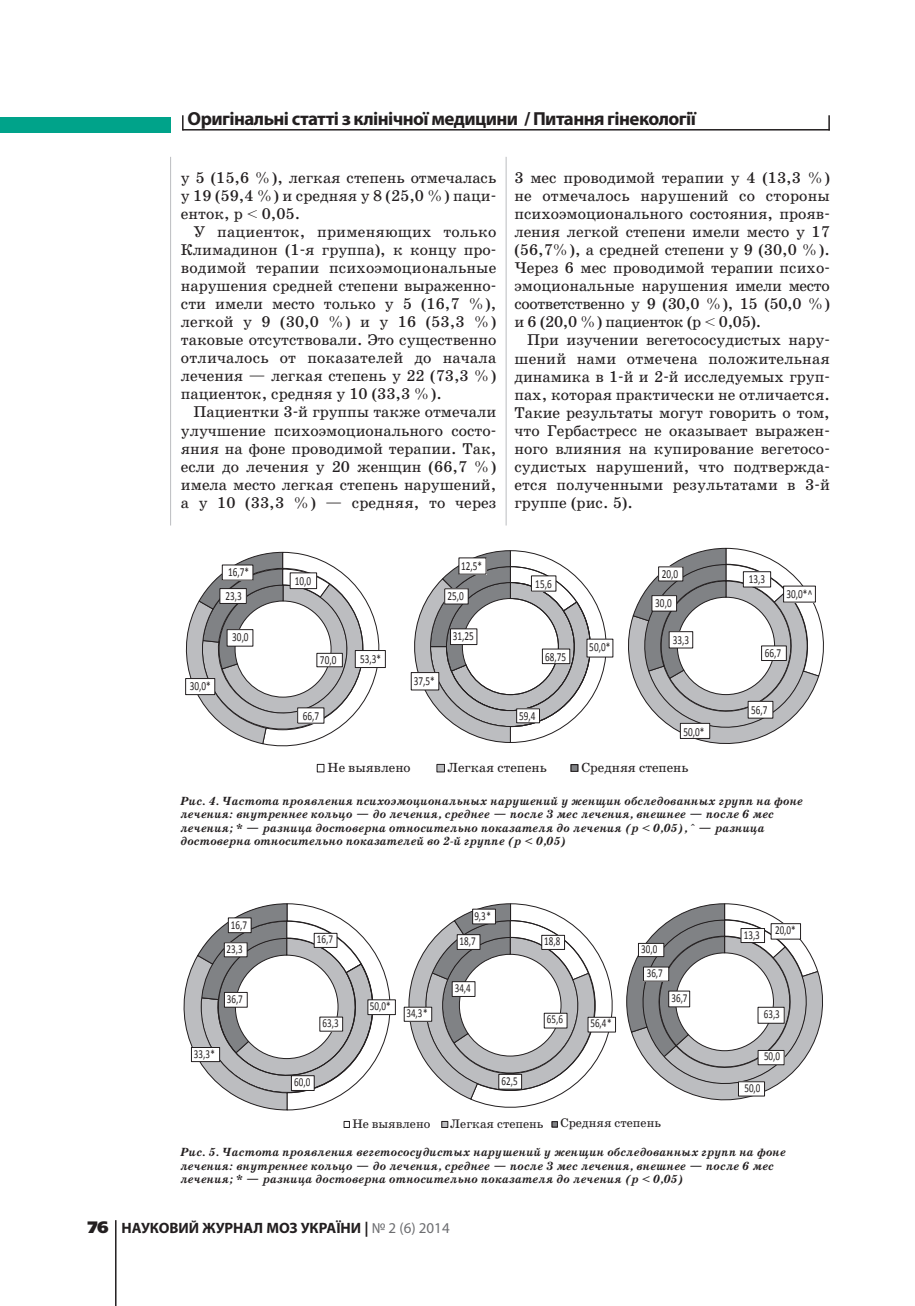
<style>
.page{position:relative;width:915px;height:1306px;background:#fff}
.page>*{position:absolute;margin:0;border:0;box-sizing:border-box;transform-origin:0 0}
.t1{font:700 18.9px "Myriad Pro";letter-spacing:-.03em;color:#231f20}
.t2{font:15.75px/18px "School Book C";color:#231f20;text-align:justify}
.t3{font:700 15px "Myriad Pro";color:#231f20}
.t4{font:13.35px "School Book C";color:#231f20}
.t5{font:12.6px "School Book C";color:#231f20}
.t6{font:12.3px "Calibri";color:#231f20;scale:.75 1}
.t7{font:12.15px "Calibri";color:#231f20;scale:.75 1}
.t8{font:italic 700 12px/13.5px "School Book C";color:#231f20}
.s1{font-family:"Free Set Black C";font-weight:400;font-size:16.5px}
.s2{font-weight:400;color:#6c6d70}
</style>
<div class="page">
<div style="left:0;top:118px;width:170px;height:15px;background:#00a38a"></div>
<hr style="left:182px;top:129px;width:647px;height:1px;background:#231f20">
<svg style="left:182px;top:115px;width:1px;height:14px"></svg>
<svg style="left:828px;top:115px;width:1px;height:14px"></svg>
<hr style="left:115px;top:1220px;width:1px;height:85px;background:#231f20">
<svg style="left:628px;top:547px;width:196px;height:197px"></svg>
<div style="left:761px;top:646px;width:25px;height:14px;background:#fff"></div>
<div style="left:760px;top:645px;width:26px;height:16px;border:1px solid #231f20"></div>
<div style="left:669px;top:631px;width:23px;height:17px;background:#fff"></div>
<div style="left:668px;top:631px;width:25px;height:17px;border:1px solid #231f20"></div>
<div style="left:743px;top:571px;width:27px;height:16px;background:#fff"></div>
<div style="left:742px;top:571px;width:28px;height:16px;border:1px solid #231f20"></div>
<div style="left:747px;top:701px;width:25px;height:17px;background:#fff"></div>
<div style="left:747px;top:701px;width:26px;height:17px;border:1px solid #231f20"></div>
<div style="left:651px;top:595px;width:25px;height:16px;background:#fff"></div>
<div style="left:651px;top:595px;width:25px;height:16px;border:1px solid #231f20"></div>
<div style="left:783px;top:586px;width:32px;height:16px;background:#fff"></div>
<div style="left:680px;top:723px;width:29px;height:15px;background:#fff"></div>
<div style="left:679px;top:723px;width:31px;height:16px;border:1px solid #231f20"></div>
<div style="left:658px;top:567px;width:24px;height:14px;background:#fff"></div>
<div style="left:317px;top:764px;width:7px;height:8px;border:1px solid #231f20"></div>
<div style="left:437px;top:764px;width:7px;height:8px;background:#bcbdc0"></div>
<div style="left:436px;top:764px;width:8px;height:8px;border:1px solid #231f20"></div>
<div style="left:570px;top:764px;width:8px;height:8px;border:1px solid #231f20"></div>
<div style="left:571px;top:764px;width:6px;height:7px;background:#808285"></div>
<div style="left:570px;top:764px;width:8px;height:7px;border:1px solid #231f20"></div>
<svg style="left:185px;top:551px;width:201px;height:196px"></svg>
<div style="left:317px;top:653px;width:25px;height:13px;background:#fff"></div>
<div style="left:316px;top:653px;width:27px;height:14px;border:1px solid #231f20"></div>
<div style="left:227px;top:629px;width:26px;height:17px;background:#fff"></div>
<div style="left:226px;top:629px;width:27px;height:17px;border:1px solid #231f20"></div>
<div style="left:290px;top:573px;width:26px;height:15px;background:#fff"></div>
<div style="left:290px;top:572px;width:27px;height:17px;border:1px solid #231f20"></div>
<div style="left:297px;top:708px;width:27px;height:15px;background:#fff"></div>
<div style="left:297px;top:707px;width:27px;height:16px;border:1px solid #231f20"></div>
<div style="left:220px;top:588px;width:26px;height:15px;background:#fff"></div>
<div style="left:219px;top:588px;width:28px;height:16px;border:1px solid #231f20"></div>
<div style="left:355px;top:650px;width:30px;height:17px;background:#fff"></div>
<div style="left:355px;top:650px;width:30px;height:18px;border:1px solid #231f20"></div>
<div style="left:185px;top:678px;width:30px;height:16px;background:#fff"></div>
<div style="left:185px;top:678px;width:30px;height:17px;border:1px solid #231f20"></div>
<div style="left:222px;top:565px;width:31px;height:15px;background:#fff"></div>
<div style="left:222px;top:564px;width:31px;height:16px;border:1px solid #231f20"></div>
<svg style="left:411px;top:550px;width:195px;height:193px"></svg>
<div style="left:542px;top:649px;width:27px;height:14px;background:#fff"></div>
<div style="left:541px;top:648px;width:29px;height:16px;border:1px solid #231f20"></div>
<div style="left:450px;top:629px;width:27px;height:15px;background:#fff"></div>
<div style="left:450px;top:628px;width:27px;height:17px;border:1px solid #231f20"></div>
<div style="left:531px;top:576px;width:24px;height:15px;background:#fff"></div>
<div style="left:516px;top:708px;width:23px;height:14px;background:#fff"></div>
<div style="left:444px;top:588px;width:24px;height:16px;background:#fff"></div>
<div style="left:586px;top:639px;width:26px;height:18px;background:#fff"></div>
<div style="left:411px;top:672px;width:27px;height:18px;background:#fff"></div>
<div style="left:410px;top:672px;width:29px;height:18px;border:1px solid #231f20"></div>
<div style="left:459px;top:558px;width:27px;height:16px;background:#fff"></div>
<div style="left:458px;top:557px;width:28px;height:17px;border:1px solid #231f20"></div>
<svg style="left:183px;top:903px;width:640px;height:224px"></svg>
<div style="left:757px;top:1050px;width:26px;height:14px;background:#fff"></div>
<div style="left:757px;top:1050px;width:27px;height:15px;border:1px solid #231f20"></div>
<hr style="left:170px;top:157px;width:1px;height:368px;background:#bcbdc0">
<hr style="left:505px;top:157px;width:1px;height:368px;background:#bcbdc0">
<p class="t1" style="left:187px;top:111px;width:509px">Оригінальні статті з клінічної медицини / Питання гінекології</p>
<p class="t2" style="left:181px;top:170px;width:317px">у 5 (15,6 %), легкая степень отмечалась у 19 (59,4 %) и средняя у 8 (25,0 %) паци&shy;енток, р &lt; 0,05.</p>
<p class="t2" style="left:181px;top:224px;width:317px;text-indent:13px">У пациенток, применяющих только Климадинон (1-я группа), к концу про&shy;водимой терапии психоэмоциональные нарушения средней степени выраженно&shy;сти имели место только у 5 (16,7 %), легкой у 9 (30,0 %) и у 16 (53,3 %) таковые отсутствовали. Это существенно отличалось от показателей до начала лечения — легкая степень у 22 (73,3 %) пациенток, средняя у 10 (33,3 %).</p>
<p class="t2" style="left:181px;top:404px;width:317px;text-indent:13px">Пациентки 3-й группы также отмечали улучшение психоэмоционального состо&shy;яния на фоне проводимой терапии. Так, если до лечения у 20 женщин (66,7 %) имела место легкая степень нарушений, а у 10 (33,3 %) — средняя, то через</p>
<p class="t2" style="left:514px;top:170px;width:317px">3 мес проводимой терапии у 4 (13,3 %) не отмечалось нарушений со стороны психоэмоционального состояния, прояв&shy;ления легкой степени имели место у 17 (56,7%), а средней степени у 9 (30,0 %).<br>Через 6 мес проводимой терапии психо&shy;эмоциональные нарушения имели место соответственно у 9 (30,0 %), 15 (50,0 %) и 6 (20,0 %) пациенток (р &lt; 0,05).</p>
<p class="t2" style="left:514px;top:332px;width:317px;text-indent:13px">При изучении вегетососудистых нару&shy;шений нами отмечена положительная динамика в 1-й и 2-й исследуемых груп&shy;пах, которая практически не отличается.<br>Такие результаты могут говорить о том, что Гербастресс не оказывает выражен&shy;ного влияния на купирование вегетосо&shy;судистых нарушений, что подтвержда&shy;ется полученными результатами в 3-й группе (рис. 5).</p>
<p class="t6" style="left:190px;top:680px;width:29px">30,0*</p>
<p class="t6" style="left:228px;top:566px;width:29px">16,7*</p>
<p class="t6" style="left:225px;top:590px;width:23px">23,3</p>
<p class="t6" style="left:232px;top:632px;width:23px">30,0</p>
<p class="t6" style="left:295px;top:575px;width:23px">10,0</p>
<p class="t6" style="left:461px;top:561px;width:29px">12,5*</p>
<p class="t6" style="left:447px;top:591px;width:23px">25,0</p>
<p class="t6" style="left:535px;top:578px;width:23px">15,6</p>
<p class="t6" style="left:661px;top:568px;width:23px">20,0</p>
<p class="t6" style="left:655px;top:598px;width:23px">30,0</p>
<p class="t6" style="left:748px;top:574px;width:23px">13,3</p>
<p class="t6" style="left:786px;top:588px;width:36px">30,0* ^</p>
<p class="t6" style="left:320px;top:654px;width:23px">70,0</p>
<p class="t6" style="left:360px;top:653px;width:29px">53,3*</p>
<p class="t6" style="left:453px;top:631px;width:30px">31,25</p>
<p class="t6" style="left:545px;top:651px;width:30px">68,75</p>
<p class="t6" style="left:589px;top:642px;width:29px">50,0*</p>
<p class="t6" style="left:672px;top:634px;width:23px">33,3</p>
<p class="t6" style="left:764px;top:648px;width:23px">66,7</p>
<p class="t6" style="left:413px;top:675px;width:29px">37,5*</p>
<p class="t6" style="left:303px;top:710px;width:23px">66,7</p>
<p class="t6" style="left:519px;top:710px;width:23px">59,4</p>
<p class="t6" style="left:751px;top:704px;width:23px">56,7</p>
<p class="t6" style="left:683px;top:726px;width:29px">50,0*</p>
<p class="t4" style="left:327px;top:762px;width:84px">Не выявлено</p>
<p class="t4" style="left:447px;top:762px;width:101px">Легкая степень</p>
<p class="t4" style="left:581px;top:762px;width:108px">Средняя степень</p>
<p class="t8" style="left:180px;top:795px;width:624px">Рис. 4. Частота проявления психоэмоциональных нарушений у женщин обследованных групп на фоне лечения: внутреннее кольцо — до лечения, среднее — после 3 мес лечения, внешнее — после 6 мес лечения; * — разница достоверна относительно показателя до лечения (р &lt; 0,05), ^ — разница достоверна относительно показателей во 2-й группе (р &lt; 0,05)</p>
<p class="t7" style="left:231px;top:919px;width:23px">16,7</p>
<p class="t7" style="left:226px;top:943px;width:23px">23,3</p>
<p class="t7" style="left:227px;top:993px;width:23px">36,7</p>
<p class="t7" style="left:194px;top:1048px;width:30px">33,3*</p>
<p class="t7" style="left:317px;top:934px;width:23px">16,7</p>
<p class="t7" style="left:322px;top:1018px;width:23px">63,3</p>
<p class="t7" style="left:370px;top:1001px;width:29px">50,0*</p>
<p class="t7" style="left:406px;top:1008px;width:30px">34,3*</p>
<p class="t7" style="left:474px;top:910px;width:24px">9,3*</p>
<p class="t7" style="left:459px;top:936px;width:23px">18,7</p>
<p class="t7" style="left:454px;top:982px;width:23px">34,4</p>
<p class="t7" style="left:544px;top:936px;width:23px">18,8</p>
<p class="t7" style="left:546px;top:1014px;width:23px">65,6</p>
<p class="t7" style="left:590px;top:1018px;width:30px">56,4*</p>
<p class="t7" style="left:641px;top:944px;width:23px">30,0</p>
<p class="t7" style="left:646px;top:968px;width:23px">36,7</p>
<p class="t7" style="left:671px;top:992px;width:23px">36,7</p>
<p class="t7" style="left:294px;top:1076px;width:23px">60,0</p>
<p class="t7" style="left:501px;top:1075px;width:23px">62,5</p>
<p class="t5" style="left:352px;top:1118px;width:79px">Не выявлено</p>
<p class="t5" style="left:450px;top:1118px;width:95px">Легкая степень</p>
<p class="t5" style="left:560px;top:1118px;width:102px">Средняя степень</p>
<p class="t7" style="left:743px;top:929px;width:23px">13,3</p>
<p class="t7" style="left:774px;top:925px;width:29px">20,0*</p>
<p class="t7" style="left:763px;top:1008px;width:23px">63,3</p>
<p class="t7" style="left:763px;top:1051px;width:23px">50,0</p>
<p class="t7" style="left:744px;top:1082px;width:23px">50,0</p>
<p class="t8" style="left:180px;top:1146px;width:607px">Рис. 5. Частота проявления вегетососудистых нарушений у женщин обследованных групп на фоне лечения: внутреннее кольцо — до лечения, среднее — после 3 мес лечения, внешнее — после 6 мес лечения; * — разница достоверна относительно показателя до лечения (р &lt; 0,05)</p>
<p class="t3" style="left:86px;top:1221px;width:365px"><span class="s1">76</span> НАУКОВИЙ ЖУРНАЛ МОЗ УКРАЇНИ | <span class="s2">№ 2 (6) 2014</span></p>
</div>
